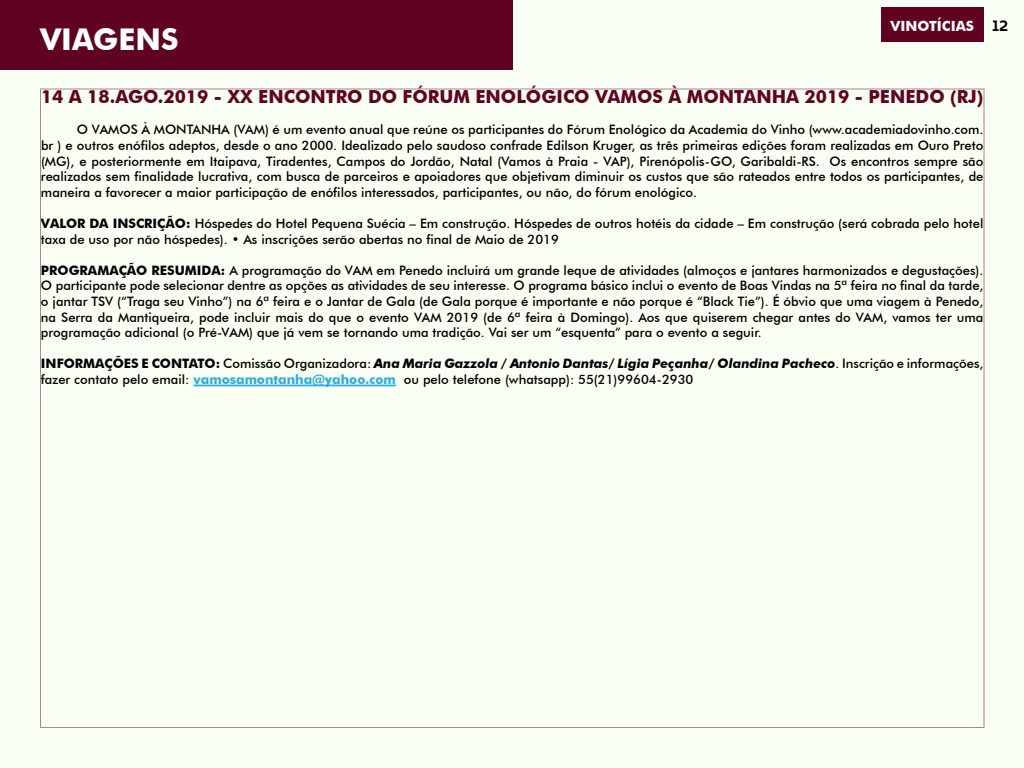
<style>
.page{position:relative;width:1024px;height:768px;background:#f9fff3}
.page>*{position:absolute;margin:0;border:0;box-sizing:border-box;transform-origin:0 0}
.t1{font:700 30px "Futura BT";color:#fff}
.t2{font:700 18px "Futura BT";color:#600320}
.t3{font:700 14px "Futura BT";color:#fff}
.t4{font:500 13px/15.6px "Futura BT";color:#000;text-align:justify}
.s1{font-family:"Kontrapunkt Bob";font-size:15px;color:#000}
.s2{font-weight:700}
.s3{font-weight:700;font-style:italic}
.s4{font-weight:700;color:#2babe2}
</style>
<div class="page">
<div style="left:881px;top:7px;width:103px;height:35px;background:#600320"></div>
<div style="left:0;top:0;width:513px;height:70px;background:#600320"></div>
<hr style="left:193px;top:385px;width:203px;height:1px;background:#2babe2">
<p class="t3" style="left:891px;top:18px;width:119px">vinotícias <span class="s1">12</span></p>
<h1 class="t1" style="left:40px;top:21px;width:21px">viagens</h1>
<h2 class="t2" style="left:41px;top:86px;width:944px">14 a 18.AGO.2019 - XX ENCONTRO DO FÓRUM ENOLÓGICO VAMOS À MONTANHA 2019 - PENEDO (RJ)</h2>
<p class="t4" style="left:41px;top:122px;width:25px">O</p>
<p class="t4" style="left:41px;top:122px;width:944px;text-indent:51px">VAMOS À MONTAN HA (VAM) é um evento anual que reúne os participantes do Fórum Enológico da Academia do Vinho (www.academiadovinho.com. br ) e outros enófilos adeptos, desde o ano 2000. I dealizado pelo saudoso confrade Edilson Kruger, as três primeiras edições foram realizadas em Ouro Preto (MG), e posteriormente em Itaipava, Tiradentes, Campos do Jordão, Natal (Vamos à Praia - VAP), Pirenópolis-GO, Garibaldi-RS. Os encontros sempre são realizados sem finalidade lucrativa, com busca de parceiros e apoiadores que objetivam diminuir os custos que são rateados entre todos os participantes, de maneira a favorecer a maior participação de enófilos interessados, participantes, ou não, do fórum enológico.</p>
<p class="t4" style="left:41px;top:215px;width:944px"><span class="s2">VALOR DA INSCRIÇÃO:</span> Hóspedes do Hotel Pequena Suécia – Em construção. Hóspedes de outros hotéis da cidade – Em construção (será cobrada pelo hotel taxa de uso por não hóspedes). • As inscrições serão abertas no final de Maio de 2019</p>
<p class="t4" style="left:41px;top:262px;width:944px"><span class="s2">PROGRAMAÇÃO RESUMIDA:</span> A programação do VAM em Penedo incluirá um grande leque de atividades (almoços e jantares harmonizados e degustações).<br>O participante pode selecionar dentre as opções as atividades de seu interesse. O programa básico inclui o evento de Boas Vindas na 5ª feira no final da tarde, o jantar TSV (“Traga seu Vinho”) na 6ª feira e o Jantar de Gala (de Gala porque é importante e não porque é “Black Tie”). É óbvio que uma viagem à Penedo, na Serra da Mantiqueira, pode incluir mais do que o evento VAM 2019 (de 6ª feira à Domingo). Aos que quiserem chegar antes do VAM, vamos ter uma programação adicional (o Pré-VAM) que já vem se tornando uma tradição. Vai ser um “esquenta” para o evento a seguir.</p>
<p class="t4" style="left:41px;top:356px;width:944px"><span class="s2">INFORMAÇÕ ES E CONTATO:</span> Comissão Organizadora: <span class="s3">Ana Maria Gazzola / Antonio Dantas/ Lígia Peçanha/ Olandina Pacheco</span>. I nscrição e informações, fazer contato pelo email: <span class="s4">vamosamontanha@yahoo.com</span> ou pelo telefone (whatsapp): 55(21)99604-2930</p>
</div>
